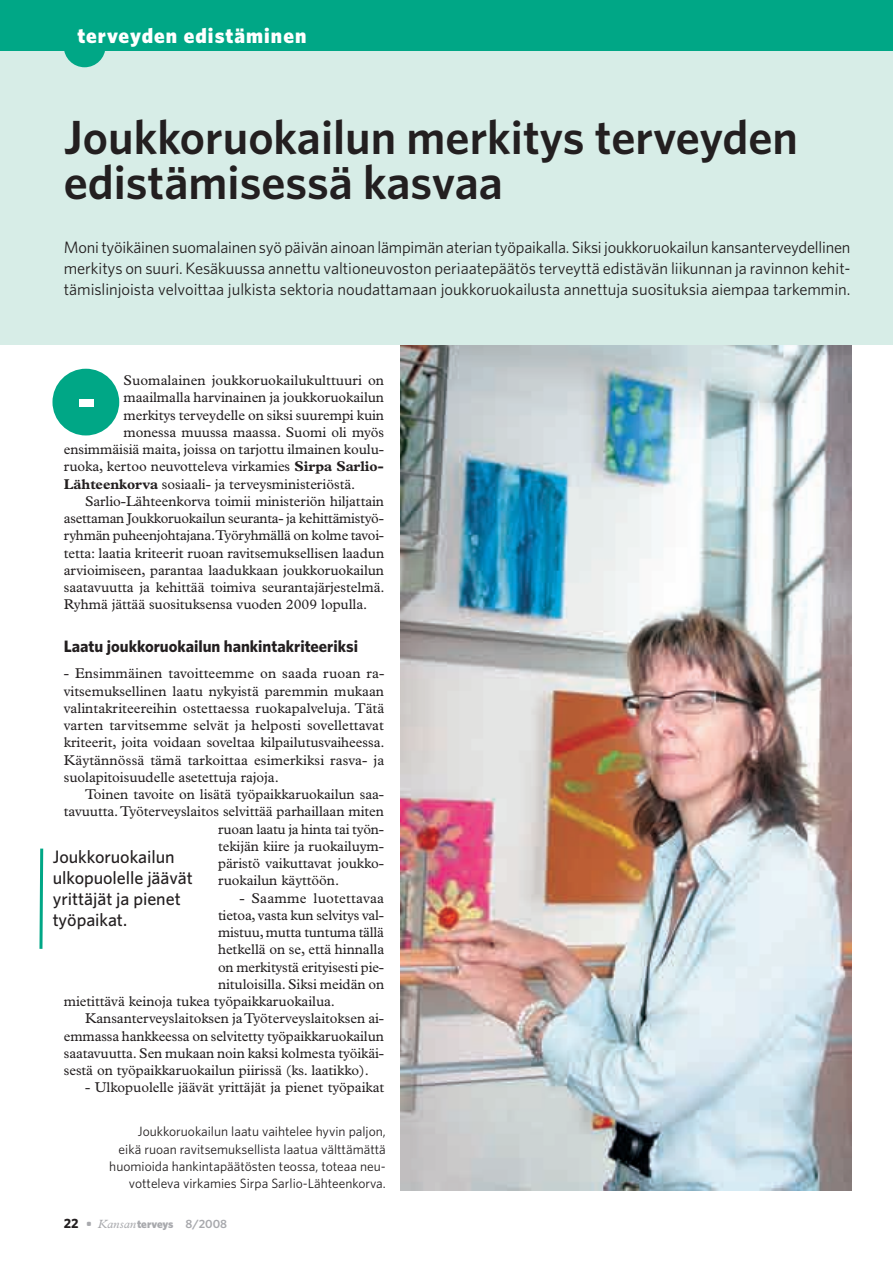
<style>
.page{position:relative;width:893px;height:1263px;background:#fff}
.page>*{position:absolute;margin:0;border:0;box-sizing:border-box;transform-origin:0 0}
.t1{font:700 54px "Whitney";color:#fff}
.t2{font:600 48px/45px "Whitney";color:#231f20}
.t3{font:900 21px "Whitney";letter-spacing:.05em;color:#fff}
.t4{font:500 18px/21px "Whitney";letter-spacing:-.005em;color:#231f20}
.t5{font:16.5px/21px "Whitney";letter-spacing:-.005em;color:#231f20;text-align:justify}
.t6{font:700 16.5px "Whitney";color:#231f20}
.t7{font:14.25px/17.2px "Plantin";letter-spacing:-.005em;color:#231f20;text-align:justify}
.t8{font:14.25px "Plantin";letter-spacing:.015em;color:#231f20}
.t9{font:13.5px/17.2px "Whitney";color:#231f20;text-align:right}
.t10{font:900 11.25px "Whitney";letter-spacing:-.01em;color:#a8a9ad}
.s1{font-weight:700}
.s2{font-weight:700;font-size:13.5px;color:#231f20}
.s3{font-weight:700;font-size:12px}
.s4{font-family:"Plantin";font-weight:400;font-style:italic;font-size:12px}
.s5{font-weight:600;font-size:12px}
</style>
<div class="page">
<img style="left:401px;top:345px;width:451px;height:846px">
<div style="left:0;top:51px;width:893px;height:294px;background:#d7ede7"></div>
<div style="left:64px;top:26px;width:42px;height:41px;background:#00a786;border-radius:50%"></div>
<div style="left:0;top:0;width:893px;height:50px;background:#00a786"></div>
<div style="left:52px;top:369px;width:67px;height:66px;background:#00a786;border-radius:50%"></div>
<svg style="left:39px;top:848px;width:5px;height:101px"></svg>
<h3 class="t3" style="left:77px;top:23px;width:231px">terveyden edistäminen</h3>
<h2 class="t2" style="left:64px;top:113px;width:736px">Joukkoruokailun merkitys terveyden edistämisessä kasvaa</h2>
<p class="t5" style="left:64px;top:236px;width:788px">Moni työikäinen suomalainen syö päivän ainoan lämpimän aterian työpaikalla. Siksi joukkoruokailun kansanterveydellinen merkitys on suuri. Kesäkuussa annettu valtioneuvoston periaatepäätös terveyttä edistävän liikunnan ja ravinnon kehit&shy;tämislinjoista velvoittaa julkista sektoria noudattamaan joukkoruokailusta annettuja suosituksia aiempaa tarkemmin.</p>
<p class="t7" style="left:123px;top:372px;width:262px">Suomalainen joukkoruokailukulttuuri on</p>
<p class="t7" style="left:123px;top:389px;width:262px">maailmalla harvinainen ja joukkoruokailun</p>
<p class="t7" style="left:123px;top:406px;width:262px">merkitys terveydelle on siksi suurempi kuin</p>
<p class="t7" style="left:123px;top:423px;width:262px">monessa muussa maassa. Suomi oli myös</p>
<p class="t7" style="left:64px;top:441px;width:322px">ensimmäisiä maita, joissa on tarjottu ilmainen koulu-</p>
<p class="t7" style="left:64px;top:458px;width:322px">ruoka, kertoo neuvotteleva virkamies <span class="s1">Sirpa Sarlio-</span></p>
<p class="t7" style="left:64px;top:475px;width:293px"><span class="s1">Lähteenkorva</span> sosiaali- ja terveysministeriöstä.</p>
<p class="t7" style="left:85px;top:492px;width:301px">Sarlio-Lähteenkorva toimii ministeriön hiljattain</p>
<p class="t7" style="left:64px;top:510px;width:322px">asettaman Joukkoruokailun seuranta- ja kehittämistyö-</p>
<p class="t7" style="left:64px;top:527px;width:322px">ryhmän puheenjohtajana. Työryhmällä on kolme tavoi-</p>
<p class="t7" style="left:64px;top:544px;width:322px">tetta: laatia kriteerit ruoan ravitsemuksellisen laadun</p>
<p class="t7" style="left:64px;top:561px;width:322px">arvioimiseen, parantaa laadukkaan joukkoruokailun</p>
<p class="t7" style="left:64px;top:579px;width:322px">saatavuutta ja kehittää toimiva seurantajärjestelmä.</p>
<p class="t7" style="left:64px;top:596px;width:305px">Ryhmä jättää suosituksensa vuoden 2009 lopulla.</p>
<p class="t6" style="left:64px;top:637px;width:296px">Laatu joukkoruokailun hankintakriteeriksi</p>
<p class="t7" style="left:64px;top:665px;width:322px">- Ensimmäinen tavoitteemme on saada ruoan ra&shy;vitsemuksellinen laatu nykyistä paremmin mukaan valintakriteereihin ostettaessa ruokapalveluja. Tätä varten tarvitsemme selvät ja helposti sovellettavat kriteerit, joita voidaan soveltaa kilpailutusvaiheessa.<br>Käytännössä tämä tarkoittaa esimerkiksi rasva- ja suolapitoisuudelle asetettuja rajoja.</p>
<p class="t7" style="left:85px;top:786px;width:301px">Toinen tavoite on lisätä työpaikkaruokailun saa-</p>
<p class="t7" style="left:64px;top:803px;width:322px">tavuutta. Työterveyslaitos selvittää parhaillaan miten</p>
<p class="t7" style="left:218px;top:820px;width:167px">ruoan laatu ja hinta tai työn-</p>
<p class="t7" style="left:218px;top:837px;width:168px">tekijän kiire ja ruokailuym-</p>
<p class="t7" style="left:218px;top:855px;width:168px">päristö vaikuttavat joukko-</p>
<p class="t7" style="left:218px;top:872px;width:123px">ruokailun käyttöön.</p>
<p class="t8" style="left:239px;top:890px;width:146px">- Saamme luotettavaa</p>
<p class="t7" style="left:218px;top:906px;width:167px">tietoa, vasta kun selvitys val-</p>
<p class="t7" style="left:218px;top:924px;width:167px">mistuu, mutta tuntuma tällä</p>
<p class="t7" style="left:218px;top:941px;width:168px">hetkellä on se, että hinnalla</p>
<p class="t7" style="left:218px;top:958px;width:168px">on merkitystä erityisesti pie-</p>
<p class="t7" style="left:218px;top:975px;width:168px">nituloisilla. Siksi meidän on</p>
<p class="t7" style="left:64px;top:993px;width:273px">mietittävä keinoja tukea työpaikkaruokailua.</p>
<p class="t7" style="left:85px;top:1010px;width:301px">Kansanterveyslaitoksen ja Työterveyslaitoksen ai-</p>
<p class="t7" style="left:64px;top:1027px;width:322px">emmassa hankkeessa on selvitetty työpaikkaruokailun</p>
<p class="t7" style="left:64px;top:1044px;width:322px">saatavuutta. Sen mukaan noin kaksi kolmesta työikäi-</p>
<p class="t7" style="left:64px;top:1062px;width:307px">sestä on työpaikkaruokailun piirissä (ks. laatikko).</p>
<p class="t7" style="left:85px;top:1079px;width:301px">- Ulkopuolelle jäävät yrittäjät ja pienet työpaikat</p>
<h1 class="t1" style="left:76px;top:367px;width:21px">-</h1>
<p class="t4" style="left:53px;top:845px;width:142px">Joukkoruokailun ulkopuolelle jäävät yrittäjät ja pienet työpaikat.</p>
<p class="t9" style="left:109px;top:1123px;width:278px">Joukkoruokailun laatu vaihtelee hyvin paljon,<br>eikä ruoan ravitsemuksellista laatua välttämättä huomioida hankintapäätösten teossa, toteaa neu&shy;votteleva virkamies Sirpa Sarlio-Lähteenkorva.</p>
<p class="t10" style="left:64px;top:1217px;width:165px"><span class="s2">22</span> <span class="s3">•</span> <span class="s4">Kansan</span>terveys <span class="s5">8/2008</span></p>
</div>
